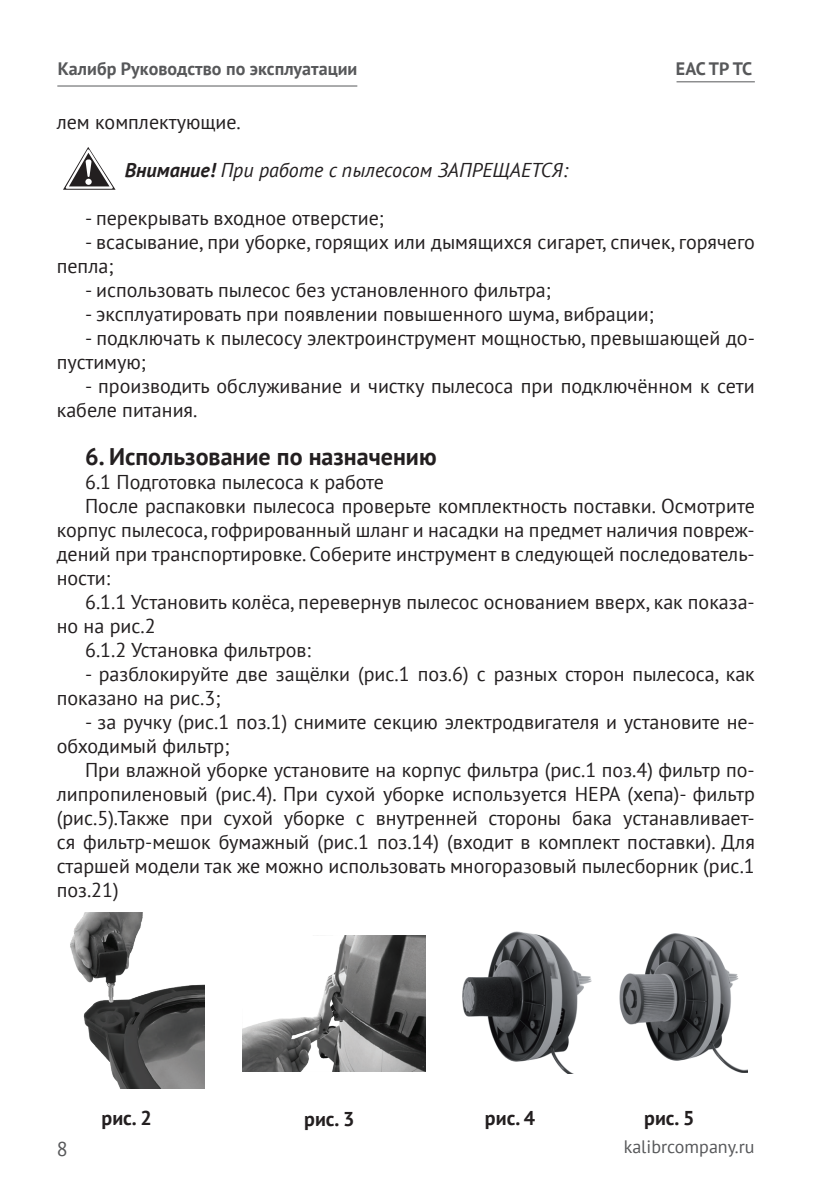
<style>
.page{position:relative;width:840px;height:1191px;background:#fff}
.page>*{position:absolute;margin:0;border:0;box-sizing:border-box;transform-origin:0 0}
.t1{font:700 24px "PT Sans";color:#231f20}
.t2{font:20px/24px "PT Sans";color:#231f20}
.t3{font:italic 20px "PT Sans";color:#231f20}
.t4{font:700 20px "PT Sans";color:#231f20}
.t5{font:20px "PT Sans";color:#57585a}
.t6{font:700 18px "PT Sans";color:#57585a}
.t7{font:18px "PT Sans";color:#57585a}
.s1{font-weight:700}
</style>
<div class="page">
<hr style="left:57px;top:85px;width:300px;height:1px;background:#57585a">
<hr style="left:676px;top:81px;width:78px;height:1px;background:#57585a">
<svg style="left:63px;top:147px;width:52px;height:43px"></svg>
<img style="left:70px;top:912px;width:135px;height:176px">
<img style="left:242px;top:935px;width:183px;height:136px">
<img style="left:462px;top:931px;width:130px;height:142px">
<img style="left:619px;top:933px;width:128px;height:139px">
<p class="t6" style="left:58px;top:57px;width:301px">Калибр Руководство по эксплуатации</p>
<p class="t6" style="left:675px;top:56px;width:78px">EAC ТР ТС</p>
<p class="t2" style="left:57px;top:109px;width:185px">лем комплектующие.</p>
<p class="t3" style="left:125px;top:157px;width:444px"><span class="s1">Внимание!</span> При работе с пылесосом ЗАПРЕЩАЕТСЯ:</p>
<p class="t2" style="left:85px;top:205px;width:300px">- перекрывать входное отверстие;</p>
<p class="t2" style="left:57px;top:229px;width:699px;text-indent:28px">- всасывание, при уборке, горящих или дымящихся сигарет, спичек, горячего пепла;</p>
<p class="t2" style="left:85px;top:277px;width:467px">- использовать пылесос без установленного фильтра;</p>
<p class="t2" style="left:85px;top:301px;width:570px">- эксплуатировать при появлении повышенного шума, вибрации;</p>
<p class="t2" style="left:57px;top:325px;width:699px;text-indent:28px">- подключать к пылесосу электроинструмент мощностью, превышающей до&shy;пустимую;</p>
<p class="t2" style="left:57px;top:373px;width:699px;text-indent:28px">- производить обслуживание и чистку пылесоса при подключённом к сети кабеле питания.</p>
<p class="t1" style="left:85px;top:440px;width:353px">6. Использование по назначению</p>
<p class="t2" style="left:85px;top:469px;width:300px">6.1 Подготовка пылесоса к работе</p>
<p class="t2" style="left:85px;top:493px;width:670px">После распаковки пылесоса проверьте комплектность поставки. Осмотрите</p>
<p class="t2" style="left:57px;top:517px;width:699px">корпус пылесоса, гофрированный шланг и насадки на предмет наличия повреж-</p>
<p class="t2" style="left:57px;top:541px;width:699px">дений при транспортировке. Соберите инструмент в следующей последователь-</p>
<p class="t2" style="left:57px;top:565px;width:55px">ности:</p>
<p class="t2" style="left:85px;top:589px;width:670px">6.1.1 Установить колёса, перевернув пылесос основанием вверх, как показа-</p>
<p class="t2" style="left:57px;top:613px;width:100px">но на рис.2</p>
<p class="t2" style="left:85px;top:637px;width:227px">6.1.2 Установка фильтров:</p>
<p class="t2" style="left:57px;top:661px;width:699px;text-indent:28px">- разблокируйте две защёлки (рис.1 поз.6) с разных сторон пылесоса, как показано на рис.3;</p>
<p class="t2" style="left:57px;top:709px;width:699px;text-indent:28px">- за ручку (рис.1 поз.1) снимите секцию электродвигателя и установите не&shy;обходимый фильтр;</p>
<p class="t2" style="left:57px;top:757px;width:699px;text-align:justify;text-indent:28px">При влажной уборке установите на корпус фильтра (рис.1 поз.4) фильтр по&shy;липропиленовый (рис.4). При сухой уборке используется HEPA (хепа)- фильтр (рис.5).Также при сухой уборке с внутренней стороны бака устанавливает&shy;ся фильтр-мешок бумажный (рис.1 поз.14) (входит в комплект поставки). Для старшей модели так же можно использовать многоразовый пылесборник (рис.1 поз.21)</p>
<p class="t5" style="left:57px;top:1136px;width:12px">8</p>
<p class="t4" style="left:101px;top:1105px;width:52px">рис. 2</p>
<p class="t4" style="left:304px;top:1105px;width:52px">рис. 3</p>
<p class="t4" style="left:484px;top:1105px;width:52px">рис. 4</p>
<p class="t4" style="left:643px;top:1105px;width:52px">рис. 5</p>
<p class="t7" style="left:623px;top:1135px;width:132px">kalibrcompany.ru</p>
</div>
